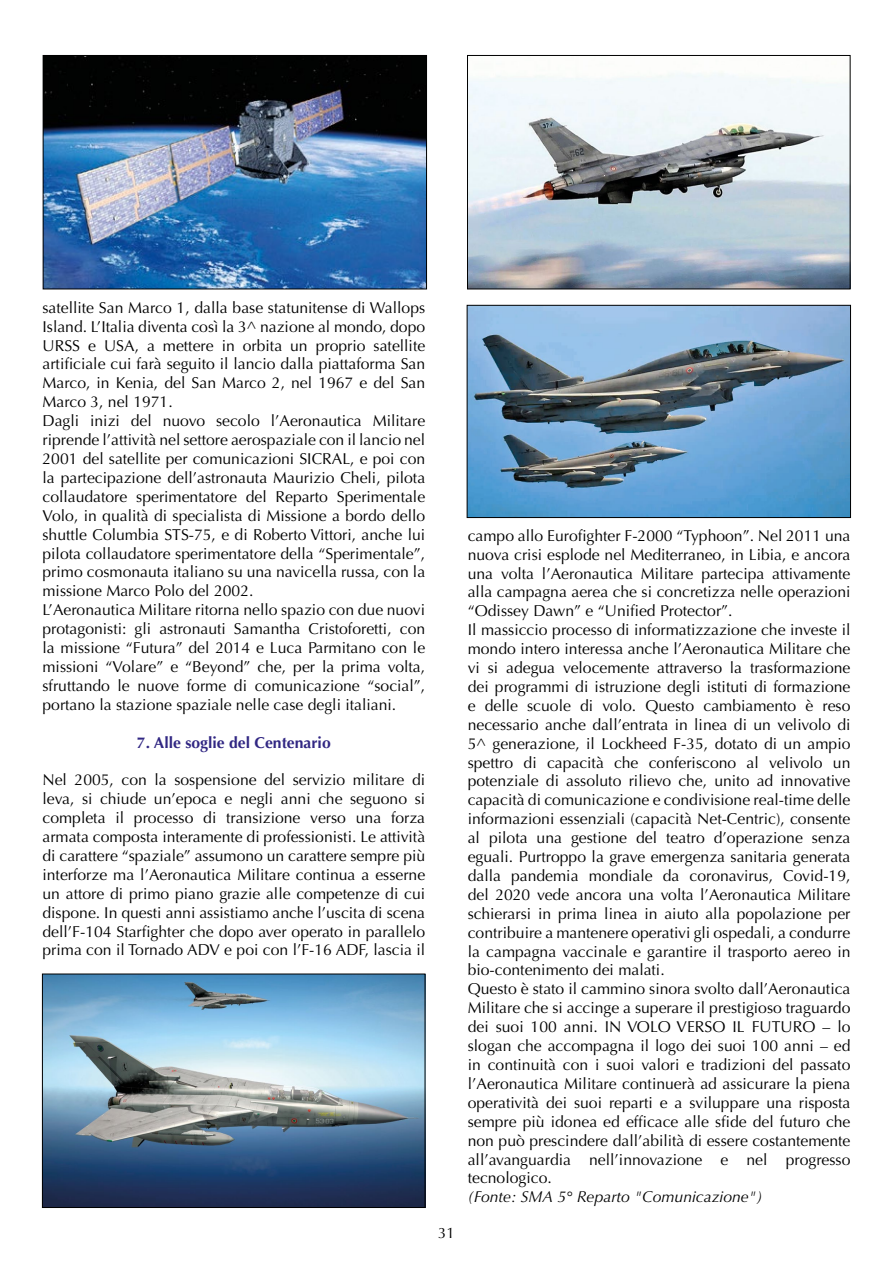
<style>
.page{position:relative;width:893px;height:1263px;background:#fff}
.page>*{position:absolute;margin:0;border:0;box-sizing:border-box;transform-origin:0 0}
.t1{font:15.75px/18.9px "Optima";color:#000}
.t2{font:italic 15.75px "Optima";color:#000}
.t3{font:700 15.75px "Optima";color:#312783}
.t4{font:15px "Optima";color:#000}
</style>
<div class="page">
<img style="left:45px;top:57px;width:380px;height:230px">
<div style="left:43px;top:55px;width:384px;height:234px;border:1px solid #000"></div>
<img style="left:469px;top:73px;width:379px;height:214px">
<div style="left:467px;top:55px;width:383px;height:234px;border:1px solid #000"></div>
<img style="left:44px;top:976px;width:379px;height:230px">
<div style="left:42px;top:974px;width:383px;height:234px;border:1px solid #000"></div>
<img style="left:469px;top:307px;width:380px;height:209px">
<div style="left:467px;top:305px;width:384px;height:213px;border:1px solid #000"></div>
<p class="t1" style="left:43px;top:298px;width:384px">satellite San Marco 1, dalla base statunitense di Wallops Island. L’Italia diventa così la 3^ nazione al mondo, dopo URSS e USA, a mettere in orbita un proprio satellite artificiale cui farà seguito il lancio dalla piattaforma San Marco, in Kenia, del San Marco 2, nel 1967 e del San Marco 3, nel 1971.<br>Dagli inizi del nuovo secolo l’Aeronautica Militare riprende l’attività nel settore aerospaziale con il lancio nel 2001 del satellite per comunicazioni SICRAL, e poi con la partecipazione dell’astronauta Maurizio Cheli, pilota collaudatore sperimentatore del Reparto Sperimentale Volo, in qualità di specialista di Missione a bordo dello shuttle Columbia STS-75, e di Roberto Vittori, anche lui pilota collaudatore sperimentatore della “Sperimentale”, primo cosmonauta italiano su una navicella russa, con la missione Marco Polo del 2002.<br>L’Aeronautica Militare ritorna nello spazio con due nuovi protagonisti: gli astronauti Samantha Cristoforetti, con la missione “Futura” del 2014 e Luca Parmitano con le missioni “Volare” e “Beyond” che, per la prima volta, sfruttando le nuove forme di comunicazione “social”, portano la stazione spaziale nelle case degli italiani.</p>
<p class="t3" style="left:137px;top:733px;width:195px">7. Alle soglie del Centenario</p>
<p class="t1" style="left:43px;top:771px;width:384px;text-align:justify">Nel 2005, con la sospensione del servizio militare di leva, si chiude un’epoca e negli anni che seguono si completa il processo di transizione verso una forza armata composta interamente di professionisti. Le attività di carattere “spaziale” assumono un carattere sempre più interforze ma l’Aeronautica Militare continua a esserne un attore di primo piano grazie alle competenze di cui dispone. In questi anni assistiamo anche l’uscita di scena dell’F-104 Starfighter che dopo aver operato in parallelo prima con il Tornado ADV e poi con l’F-16 ADF, lascia il</p>
<p class="t4" style="left:438px;top:1224px;width:18px">31</p>
<p class="t1" style="left:468px;top:526px;width:384px">campo allo Eurofighter F-2000 “Typhoon”. Nel 2011 una nuova crisi esplode nel Mediterraneo, in Libia, e ancora una volta l’Aeronautica Militare partecipa attivamente alla campagna aerea che si concretizza nelle operazioni “Odissey Dawn” e “Unified Protector”.<br>Il massiccio processo di informatizzazione che investe il mondo intero interessa anche l’Aeronautica Militare che vi si adegua velocemente attraverso la trasformazione dei programmi di istruzione degli istituti di formazione e delle scuole di volo. Questo cambiamento è reso necessario anche dall’entrata in linea di un velivolo di 5^ generazione, il Lockheed F-35, dotato di un ampio spettro di capacità che conferiscono al velivolo un potenziale di assoluto rilievo che, unito ad innovative capacità di comunicazione e condivisione real-time delle informazioni essenziali (capacità Net-Centric), consente al pilota una gestione del teatro d’operazione senza eguali. Purtroppo la grave emergenza sanitaria generata dalla pandemia mondiale da coronavirus, Covid-19, del 2020 vede ancora una volta l’Aeronautica Militare schierarsi in prima linea in aiuto alla popolazione per contribuire a mantenere operativi gli ospedali, a condurre la campagna vaccinale e garantire il trasporto aereo in bio-contenimento dei malati.<br>Questo è stato il cammino sinora svolto dall’Aeronautica Militare che si accinge a superare il prestigioso traguardo dei suoi 100 anni. IN VOLO VERSO IL FUTURO – lo slogan che accompagna il logo dei suoi 100 anni – ed in continuità con i suoi valori e tradizioni del passato l’Aeronautica Militare continuerà ad assicurare la piena operatività dei suoi reparti e a sviluppare una risposta sempre più idonea ed efficace alle sfide del futuro che non può prescindere dall’abilità di essere costantemente all’avanguardia nell’innovazione e nel progresso tecnologico.</p>
<p class="t2" style="left:468px;top:1188px;width:296px">(Fonte: SMA 5° Reparto "Comunicazione")</p>
</div>
